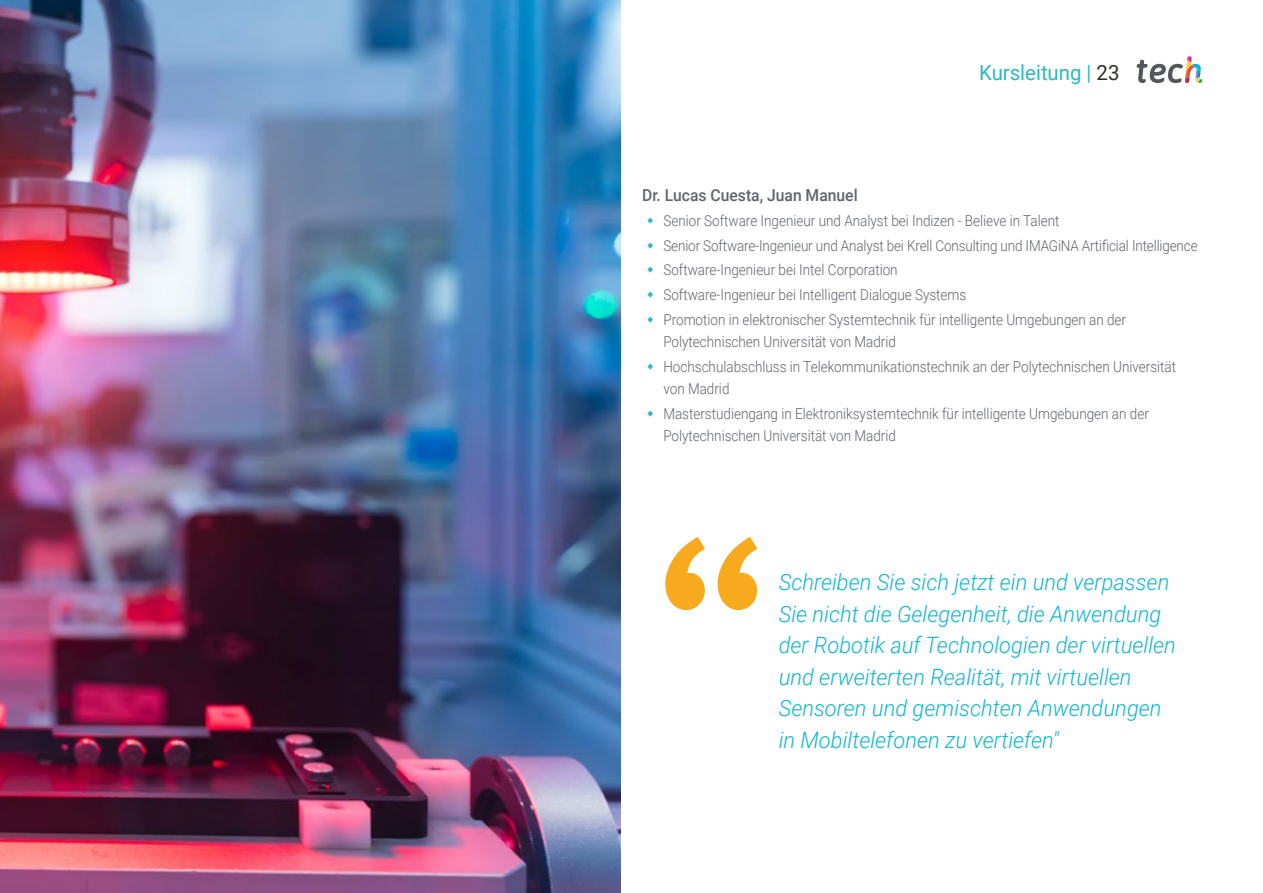
<style>
.page{position:relative;width:1263px;height:893px;background:#fff}
.page>*{position:absolute;margin:0;border:0;box-sizing:border-box;transform-origin:0 0}
.t1{font:italic 300 22.5px/31.5px "Roboto";color:#0fb6cf}
.t2{font:21px "Roboto";color:#2db8c5}
.t3{font:500 16.5px "Roboto";color:#61646a;scale:.95 1}
.t4{font:300 15px/24.6px "Roboto";color:#61646a;scale:.9 1}
.s1{color:#312e20}
</style>
<div class="page">
<svg style="left:1137px;top:56px;width:65px;height:27px"></svg>
<img style="left:0;top:0;width:621px;height:893px">
<svg style="left:665px;top:537px;width:92px;height:73px"></svg>
<h2 class="t2" style="left:979px;top:57px;width:142px">Kursleitung | <span class="s1">23</span></h2>
<p class="t3" style="left:642px;top:184px;width:228px">Dr. Lucas Cuesta, Juan Manuel</p>
<p class="t4" style="left:663px;top:208px;width:595px">Senior Software Ingenieur und Analyst bei Indizen - Believe in Talent<br>Senior Software-Ingenieur und Analyst bei Krell Consulting und IMAGiNA Artificial Intelligence Software-Ingenieur bei Intel Corporation<br>Software-Ingenieur bei Intelligent Dialogue Systems<br>Promotion in elektronischer Systemtechnik für intelligente Umgebungen an der</p>
<p class="t4" style="left:663px;top:329px;width:571px">Polytechnischen Universität von Madrid<br>Hochschulabschluss in Telekommunikationstechnik an der Polytechnischen Universität</p>
<p class="t4" style="left:663px;top:376px;width:541px">von Madrid<br>Masterstudiengang in Elektroniksystemtechnik für intelligente Umgebungen an der</p>
<p class="t4" style="left:663px;top:423px;width:260px">Polytechnischen Universität von Madrid</p>
<p class="t1" style="left:779px;top:566px;width:399px">Schreiben Sie sich jetzt ein und verpassen Sie nicht die Gelegenheit, die Anwendung der Robotik auf Technologien der virtuellen und erweiterten Realität, mit virtuellen Sensoren und gemischten Anwendungen in Mobiltelefonen zu vertiefen"</p>
</div>
